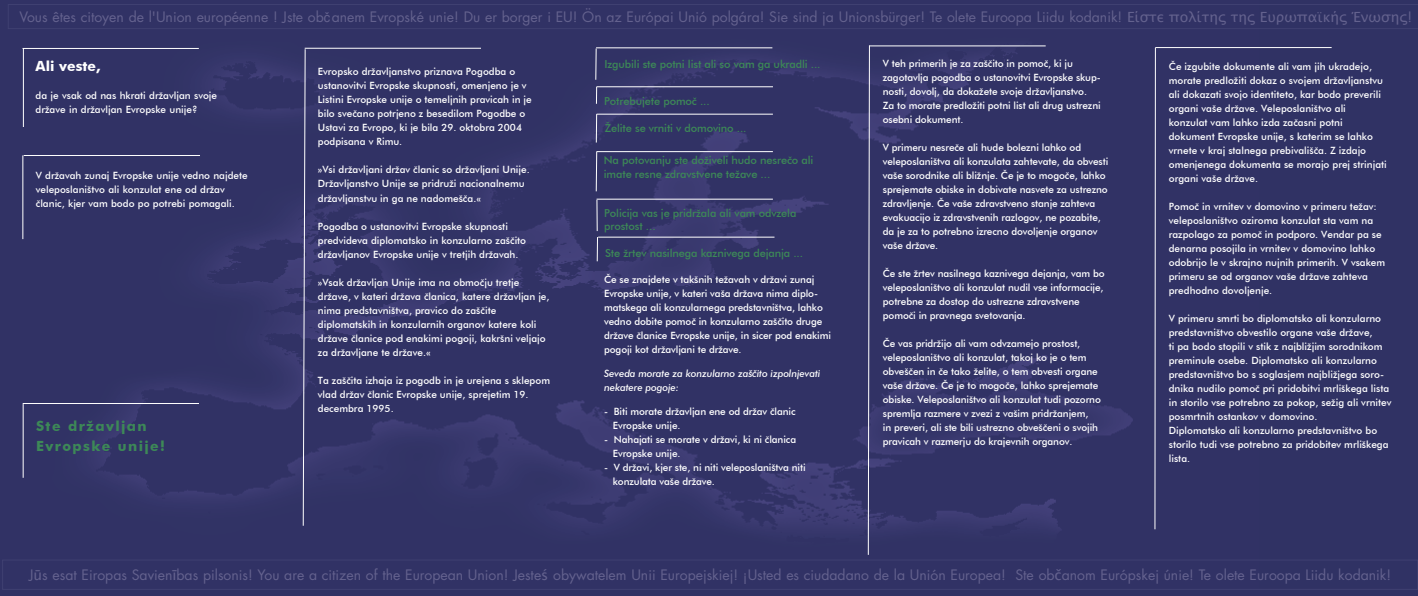
<style>
.page{position:relative;width:1418px;height:596px;background:#fff}
.page>*{position:absolute;margin:0;border:0;box-sizing:border-box;transform-origin:0 0}
.t1{font:14px "Futura";color:#64628e}
.t2{font:700 14px "Futura BT";letter-spacing:.1em;color:#3d8957}
.t3{font:700 14px "Futura BT";color:#fff}
.t4{font:500 11px/13.2px "Futura BT";letter-spacing:-.01em;color:#3d8957}
.t5{font:500 10px/14px "Futura BT";color:#fff}
.t6{font:italic 500 10px/14px "Futura BT";letter-spacing:-.01em;color:#fff}
.s1{font-family:"Helvetica CE";font-size:13px}
.s2{font-family:"Lucida Grande"}
</style>
<div class="page">
<div style="left:0;top:0;width:1417px;height:595px;background:#303264"></div>
<img style="left:22px;top:45px;width:1236px;height:485px">
<hr style="left:23px;top:48px;width:1px;height:79px;background:#fff">
<hr style="left:23px;top:48px;width:176px;height:1px;background:#fff">
<hr style="left:22px;top:155px;width:1px;height:84px;background:#fff">
<hr style="left:24px;top:155px;width:176px;height:1px;background:#fff">
<hr style="left:23px;top:404px;width:1px;height:73px;background:#fff">
<hr style="left:23px;top:403px;width:176px;height:1px;background:#fff">
<svg style="left:8px;top:4px;width:1409px;height:25px"></svg>
<hr style="left:305px;top:48px;width:176px;height:1px;background:#fff">
<svg style="left:302px;top:48px;width:4px;height:478px"></svg>
<hr style="left:596px;top:47px;width:176px;height:1px;background:#fff">
<svg style="left:595px;top:47px;width:2px;height:34px"></svg>
<hr style="left:596px;top:86px;width:177px;height:1px;background:#fff">
<svg style="left:596px;top:87px;width:1px;height:17px"></svg>
<hr style="left:596px;top:114px;width:177px;height:1px;background:#fff">
<svg style="left:595px;top:113px;width:2px;height:30px"></svg>
<hr style="left:596px;top:151px;width:177px;height:1px;background:#fff">
<svg style="left:595px;top:150px;width:2px;height:42px"></svg>
<hr style="left:596px;top:198px;width:177px;height:1px;background:#fff">
<hr style="left:596px;top:200px;width:1px;height:31px;background:#fff">
<hr style="left:598px;top:236px;width:176px;height:1px;background:#fff">
<hr style="left:596px;top:237px;width:2px;height:24px;background:#fff">
<svg style="left:867px;top:45px;width:3px;height:510px"></svg>
<hr style="left:869px;top:45px;width:176px;height:1px;background:#fff">
<svg style="left:1153px;top:47px;width:3px;height:483px"></svg>
<hr style="left:1155px;top:47px;width:176px;height:1px;background:#fff">
<p class="t1" style="left:19px;top:7px;width:1394px">Vous êtes citoyen de l'Union européenne ! Jste ob<span class="s1">č</span>anem Evropské unie! Du er borger i EU! Ön az Európai Unió polgára! Sie sind ja Unionsbürger! Te olete Euroopa Liidu kodanik! <span class="s2">Είστε πολίτης της Ευρωπαϊκής Ένωσης</span>!</p>
<p class="t3" style="left:36px;top:57px;width:66px">Ali veste,</p>
<p class="t5" style="left:36px;top:88px;width:183px">da je vsak od nas hkrati državljan svoje države in državljan Evropske unije?</p>
<p class="t5" style="left:36px;top:168px;width:213px">V državah zunaj Evropske unije vedno najdete veleposlaništvo ali konzulat ene od držav članic, kjer vam bodo po potrebi pomagali.</p>
<p class="t2" style="left:36px;top:417px;width:112px">Ste državljan</p>
<p class="t2" style="left:36px;top:437px;width:130px">Evropske unije!</p>
<p class="t5" style="left:318px;top:65px;width:199px">Evropsko državljanstvo priznava Pogodba o</p>
<p class="t5" style="left:318px;top:79px;width:210px">ustanovitvi Evropske skupnosti, omenjeno je v</p>
<p class="t5" style="left:318px;top:93px;width:215px">Listini Evropske unije o temeljnih pravicah in je bilo svečano potrjeno z besedilom Pogodbe o<br>Ustavi za Evropo, ki je bila 29. oktobra 2004</p>
<p class="t5" style="left:318px;top:135px;width:86px">podpisana v Rimu.</p>
<p class="t5" style="left:318px;top:163px;width:213px">»Vsi državljani držav članic so državljani Unije.<br>Državljanstvo Unije se pridruži nacionalnemu državljanstvu in ga ne nadomešča.«</p>
<p class="t5" style="left:318px;top:219px;width:210px">Pogodba o ustanovitvi Evropske skupnosti predvideva diplomatsko in konzularno zaščito državljanov Evropske unije v tretjih državah.</p>
<p class="t5" style="left:318px;top:275px;width:233px">»Vsak državljan Unije ima na območju tretje države, v kateri država članica, katere državljan je, nima predstavništva, pravico do zaščite</p>
<p class="t5" style="left:318px;top:317px;width:229px">diplomatskih in konzularnih organov katere koli države članice pod enakimi pogoji, kakršni veljajo za državljane te države.«</p>
<p class="t5" style="left:318px;top:373px;width:234px">Ta zaščita izhaja iz pogodb in je urejena s sklepom vlad držav članic Evropske unije, sprejetim 19. decembra 1995.</p>
<p class="t4" style="left:604px;top:57px;width:218px">Izgubili ste potni list ali so vam ga ukradli ...</p>
<p class="t4" style="left:604px;top:94px;width:107px">Potrebujete pomoč ...</p>
<p class="t4" style="left:605px;top:121px;width:143px">Želite se vrniti v domovino ...</p>
<p class="t4" style="left:604px;top:154px;width:211px">Na potovanju ste doživeli hudo nesrečo ali imate resne zdravstvene težave ...</p>
<p class="t4" style="left:604px;top:206px;width:194px">Policija vas je pridržala ali vam odvzela prostost ...</p>
<p class="t4" style="left:605px;top:246px;width:200px">Ste žrtev nasilnega kaznivega dejanja ...</p>
<p class="t5" style="left:604px;top:272px;width:228px">Če se znajdete v takšnih težavah v državi zunaj Evropske unije, v kateri vaša država nima diplo&shy;matskega ali konzularnega predstavništva, lahko vedno dobite pomoč in konzularno zaščito druge države članice Evropske unije, in sicer pod enakimi pogoji kot državljani te države.</p>
<p class="t6" style="left:604px;top:366px;width:218px">Seveda morate za konzularno zaščito izpolnjevati nekatere pogoje:</p>
<p class="t5" style="left:604px;top:404px;width:193px">- Biti morate državljan ene od držav članic</p>
<p class="t5" style="left:613px;top:418px;width:69px">Evropske unije.</p>
<p class="t5" style="left:604px;top:432px;width:194px">- Nahajati se morate v državi, ki ni članica</p>
<p class="t5" style="left:613px;top:446px;width:69px">Evropske unije.</p>
<p class="t5" style="left:604px;top:460px;width:203px">- V državi, kjer ste, ni niti veleposlaništva niti</p>
<p class="t5" style="left:613px;top:474px;width:103px">konzulata vaše države.</p>
<p class="t5" style="left:882px;top:56px;width:191px">V teh primerih je za zaščito in pomoč, ki ju</p>
<p class="t5" style="left:882px;top:70px;width:219px">zagotavlja pogodba o ustanovitvi Evropske skup&shy;nosti, dovolj, da dokažete svoje državljanstvo.</p>
<p class="t5" style="left:882px;top:98px;width:219px">Za to morate predložiti potni list ali drug ustrezni osebni dokument.</p>
<p class="t5" style="left:882px;top:140px;width:227px">V primeru nesreče ali hude bolezni lahko od veleposlaništva ali konzulata zahtevate, da obvesti vaše sorodnike ali bližnje. Če je to mogoče, lahko sprejemate obiske in dobivate nasvete za ustrezno zdravljenje. Če vaše zdravstveno stanje zahteva evakuacijo iz zdravstvenih razlogov, ne pozabite,</p>
<p class="t5" style="left:882px;top:224px;width:216px">da je za to potrebno izrecno dovoljenje organov vaše države.</p>
<p class="t5" style="left:882px;top:266px;width:223px">Če ste žrtev nasilnega kaznivega dejanja, vam bo veleposlaništvo ali konzulat nudil vse informacije, potrebne za dostop do ustrezne zdravstvene</p>
<p class="t5" style="left:882px;top:308px;width:144px">pomoči in pravnega svetovanja.</p>
<p class="t5" style="left:882px;top:336px;width:220px">Če vas pridržijo ali vam odvzamejo prostost, veleposlaništvo ali konzulat, takoj ko je o tem obveščen in če tako želite, o tem obvesti organe vaše države. Če je to mogoče, lahko sprejemate obiske. Veleposlaništvo ali konzulat tudi pozorno spremlja razmere v zvezi z vašim pridržanjem,<br>in preveri, ali ste bili ustrezno obveščeni o svojih pravicah v razmerju do krajevnih organov.</p>
<p class="t5" style="left:1168px;top:59px;width:216px">Če izgubite dokumente ali vam jih ukradejo, morate predložiti dokaz o svojem državljanstvu ali dokazati svojo identiteto, kar bodo preverili organi vaše države. Veleposlaništvo ali</p>
<p class="t5" style="left:1168px;top:115px;width:175px">konzulat vam lahko izda začasni potni</p>
<p class="t5" style="left:1168px;top:129px;width:219px">dokument Evropske unije, s katerim se lahko vrnete v kraj stalnega prebivališča. Z izdajo omenjenega dokumenta se morajo prej strinjati organi vaše države.</p>
<p class="t5" style="left:1168px;top:199px;width:218px">Pomoč in vrnitev v domovino v primeru težav: veleposlaništvo oziroma konzulat sta vam na razpolago za pomoč in podporo. Vendar pa se denarna posojila in vrnitev v domovino lahko odobrijo le v skrajno nujnih primerih. V vsakem primeru se od organov vaše države zahteva predhodno dovoljenje.</p>
<p class="t5" style="left:1168px;top:311px;width:214px">V primeru smrti bo diplomatsko ali konzularno predstavništvo obvestilo organe vaše države,</p>
<p class="t5" style="left:1168px;top:339px;width:224px">ti pa bodo stopili v stik z najbližjim sorodnikom preminule osebe. Diplomatsko ali konzularno predstavništvo bo s soglasjem najbližjega soro&shy;dnika nudilo pomoč pri pridobitvi mrliškega lista in storilo vse potrebno za pokop, sežig ali vrnitev posmrtnih ostankov v domovino.</p>
<p class="t5" style="left:1168px;top:423px;width:221px">Diplomatsko ali konzularno predstavništvo bo storilo tudi vse potrebno za pridobitev mrliškega lista.</p>
<p class="t1" style="left:29px;top:565px;width:1363px">J<span class="s2">ū</span>s esat Eiropas Savien<span class="s2">ī</span>bas pilsonis! You are a citizen of the European Union! Jeste<span class="s2">ś</span> obywatelem Unii Europejskiej! ¡Usted es ciudadano de la Unión Europea! Ste ob<span class="s2">č</span>anom Európskej únie! Te olete Euroopa Liidu kodanik!</p>
</div>
